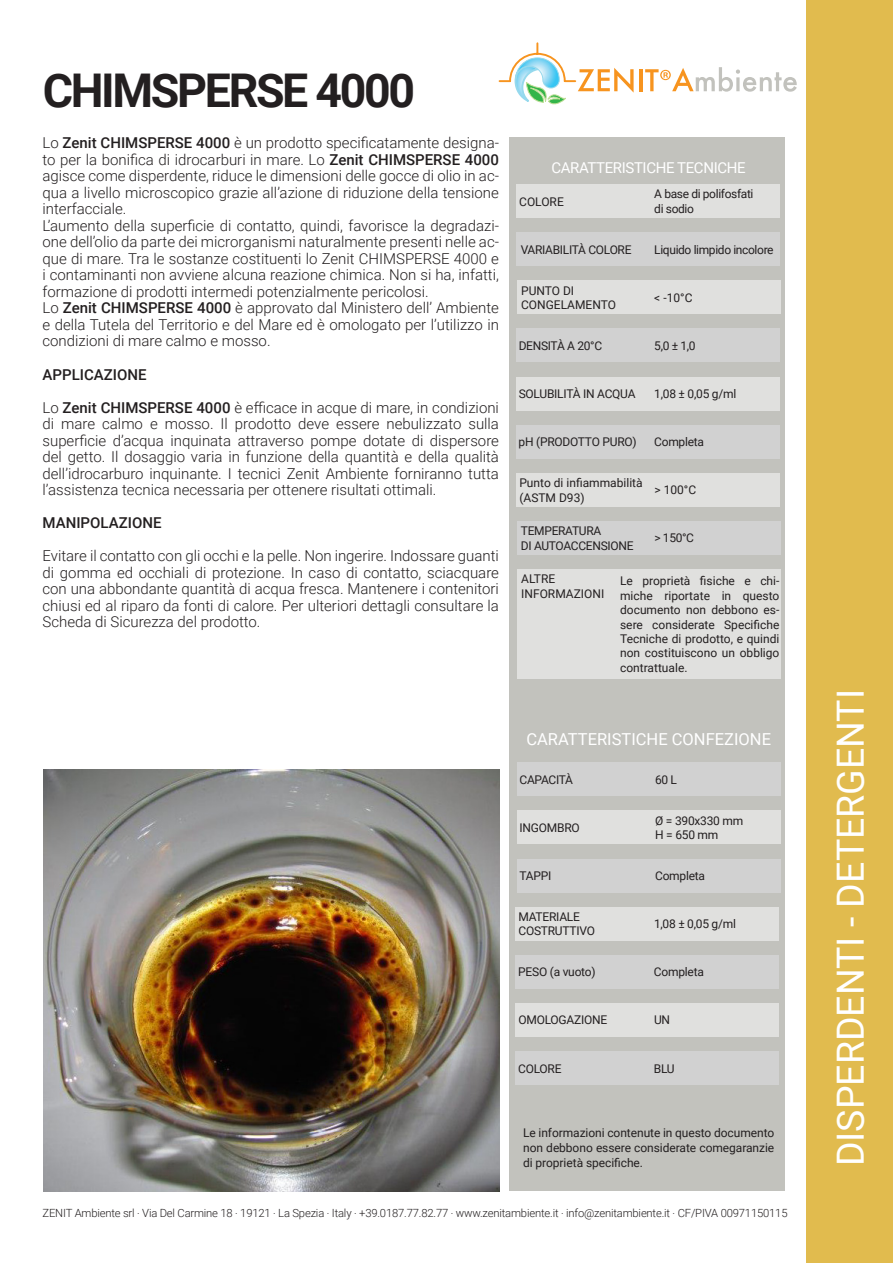
<style>
.page{position:relative;width:893px;height:1263px;background:#fff}
.page>*{position:absolute;margin:0;border:0;box-sizing:border-box;transform-origin:0 0}
.t1{font:700 46.5px "Roboto";letter-spacing:-.05em;color:#231f20}
.t2{font:37.5px "Roboto";color:#fff}
.t3{font:16.5px "Roboto";color:#fff}
.t4{font:300 15px/16.5px "Roboto";color:#231f20;text-align:justify}
.t5{font:500 15px "Roboto";color:#231f20}
.t6{font:15px "Roboto";letter-spacing:-.025em;color:#fff}
.t7{font:12px/14.4px "Roboto";letter-spacing:-.02em;color:#231f20;text-align:justify}
.t8{font:12px/14.4px "Roboto";color:#231f20}
.t9{font:300 11.25px "Roboto";letter-spacing:-.015em;color:#231f20}
.s1{font-weight:500}
</style>
<div class="page">
<div style="left:510px;top:138px;width:275px;height:1053px;background:#c2c2bd"></div>
<hr style="left:639px;top:69px;width:3px;height:22px;background:#f7941f">
<svg style="left:645px;top:67px;width:152px;height:25px"></svg>
<svg style="left:498px;top:42px;width:136px;height:63px"></svg>
<div style="left:807px;top:0;width:86px;height:1263px;background:#e1bb4e"></div>
<div style="left:516px;top:184px;width:263px;height:34px;background:#e0e0de"></div>
<div style="left:517px;top:232px;width:263px;height:34px;background:#d1d1d1"></div>
<div style="left:517px;top:280px;width:263px;height:34px;background:#e0e0de"></div>
<div style="left:516px;top:328px;width:263px;height:34px;background:#d1d1d1"></div>
<div style="left:516px;top:377px;width:263px;height:33px;background:#e0e0de"></div>
<div style="left:516px;top:425px;width:263px;height:34px;background:#d1d1d1"></div>
<div style="left:516px;top:473px;width:263px;height:34px;background:#e0e0de"></div>
<div style="left:517px;top:521px;width:263px;height:34px;background:#d1d1d1"></div>
<div style="left:517px;top:569px;width:263px;height:109px;background:#e0e0de"></div>
<div style="left:517px;top:762px;width:263px;height:34px;background:#d1d1d1"></div>
<div style="left:517px;top:810px;width:263px;height:34px;background:#e0e0de"></div>
<div style="left:517px;top:859px;width:263px;height:33px;background:#d1d1d1"></div>
<div style="left:516px;top:907px;width:263px;height:33px;background:#e0e0de"></div>
<div style="left:516px;top:955px;width:263px;height:34px;background:#d1d1d1"></div>
<div style="left:516px;top:1003px;width:263px;height:34px;background:#e0e0de"></div>
<div style="left:516px;top:1051px;width:263px;height:34px;background:#d1d1d1"></div>
<img style="left:44px;top:770px;width:455px;height:421px">
<p class="t1" style="left:43px;top:58px;width:374px">CHIMSPERSE 4000</p>
<p class="t4" style="left:43px;top:134px;width:458px">Lo <span class="s1">Zenit CHIMSPERSE 4000</span> è un prodotto specificatamente designa&shy;to per la bonifica di idrocarburi in mare. Lo <span class="s1">Zenit CHIMSPERSE 4000 </span>agisce come disperdente, riduce le dimensioni delle gocce di olio in ac&shy;qua a livello microscopico grazie all’azione di riduzione della tensione interfacciale.</p>
<p class="t4" style="left:43px;top:217px;width:458px">L’aumento della superficie di contatto, quindi, favorisce la degradazi&shy;one dell’olio da parte dei microrganismi naturalmente presenti nelle ac&shy;que di mare. Tra le sostanze costituenti lo Zenit CHIMSPERSE 4000 e i contaminanti non avviene alcuna reazione chimica. Non si ha, infatti, formazione di prodotti intermedi potenzialmente pericolosi.</p>
<p class="t4" style="left:43px;top:299px;width:458px">Lo <span class="s1">Zenit CHIMSPERSE 4000</span> è approvato dal Ministero dell’ Ambiente e della Tutela del Territorio e del Mare ed è omologato per l’utilizzo in condizioni di mare calmo e mosso.</p>
<p class="t5" style="left:43px;top:364px;width:106px">APPLICAZIONE</p>
<p class="t4" style="left:43px;top:398px;width:458px">Lo <span class="s1">Zenit CHIMSPERSE 4000</span> è efficace in acque di mare, in condizioni di mare calmo e mosso. Il prodotto deve essere nebulizzato sulla superficie d’acqua inquinata attraverso pompe dotate di dispersore del getto. Il dosaggio varia in funzione della quantità e della qualità dell’idrocarburo inquinante. I tecnici Zenit Ambiente forniranno tutta l’assistenza tecnica necessaria per ottenere risultati ottimali.</p>
<p class="t5" style="left:43px;top:512px;width:121px">MANIPOLAZIONE</p>
<p class="t4" style="left:43px;top:547px;width:458px">Evitare il contatto con gli occhi e la pelle. Non ingerire. Indossare guanti di gomma ed occhiali di protezione. In caso di contatto, sciacquare con una abbondante quantità di acqua fresca. Mantenere i contenitori chiusi ed al riparo da fonti di calore. Per ulteriori dettagli consultare la Scheda di Sicurezza del prodotto.</p>
<p class="t6" style="left:551px;top:157px;width:196px">CARATTERISTICHE TECNICHE</p>
<p class="t7" style="left:519px;top:194px;width:46px">COLORE</p>
<p class="t7" style="left:521px;top:242px;width:112px">VARIABILITÀ COLORE</p>
<p class="t7" style="left:521px;top:283px;width:55px">PUNTO DI</p>
<p class="t8" style="left:521px;top:297px;width:96px">CONGELAMENTO</p>
<p class="t7" style="left:519px;top:338px;width:85px">DENSITÀ A 20°C</p>
<p class="t7" style="left:519px;top:386px;width:118px">SOLUBILITÀ IN ACQUA</p>
<p class="t7" style="left:654px;top:186px;width:101px">A base di polifosfati</p>
<p class="t7" style="left:654px;top:201px;width:41px">di sodio</p>
<p class="t7" style="left:654px;top:242px;width:121px">Liquido limpido incolore</p>
<p class="t7" style="left:654px;top:290px;width:40px">&lt; -10°C</p>
<p class="t7" style="left:654px;top:338px;width:43px">5,0 ± 1,0</p>
<p class="t7" style="left:654px;top:386px;width:83px">1,08 ± 0,05 g/ml</p>
<p class="t7" style="left:519px;top:434px;width:120px">pH (PRODOTTO PURO)</p>
<p class="t7" style="left:654px;top:434px;width:51px">Completa</p>
<p class="t8" style="left:519px;top:475px;width:125px">Punto di infiammabilità (ASTM D93)</p>
<p class="t7" style="left:521px;top:523px;width:82px">TEMPERATURA</p>
<p class="t7" style="left:521px;top:538px;width:114px">DI AUTOACCENSIONE</p>
<p class="t7" style="left:521px;top:571px;width:36px">ALTRE</p>
<p class="t8" style="left:521px;top:586px;width:85px">INFORMAZIONI</p>
<p class="t7" style="left:654px;top:482px;width:43px">&gt; 100°C</p>
<p class="t7" style="left:654px;top:530px;width:41px">&gt; 150°C</p>
<p class="t7" style="left:620px;top:573px;width:161px">Le proprietà fisiche e chi&shy;miche riportate in questo documento non debbono es&shy;sere considerate Specifiche Tecniche di prodotto, e quindi non costituiscono un obbligo contrattuale.</p>
<p class="t3" style="left:526px;top:727px;width:246px">CARATTERISTICHE CONFEZIONE</p>
<p class="t7" style="left:520px;top:772px;width:55px">CAPACITÀ</p>
<p class="t7" style="left:520px;top:820px;width:62px">INGOMBRO</p>
<p class="t7" style="left:655px;top:772px;width:23px">60 L</p>
<p class="t7" style="left:655px;top:813px;width:90px">Ø = 390x330 mm</p>
<p class="t7" style="left:655px;top:827px;width:65px">H = 650 mm</p>
<p class="t7" style="left:519px;top:868px;width:33px">TAPPI</p>
<p class="t7" style="left:655px;top:868px;width:51px">Completa</p>
<p class="t7" style="left:518px;top:909px;width:63px">MATERIALE</p>
<p class="t7" style="left:518px;top:923px;width:78px">COSTRUTTIVO</p>
<p class="t7" style="left:654px;top:916px;width:83px">1,08 ± 0,05 g/ml</p>
<p class="t7" style="left:518px;top:964px;width:79px">PESO (a vuoto)</p>
<p class="t7" style="left:654px;top:964px;width:51px">Completa</p>
<p class="t7" style="left:518px;top:1012px;width:90px">OMOLOGAZIONE</p>
<p class="t7" style="left:654px;top:1012px;width:18px">UN</p>
<p class="t7" style="left:518px;top:1061px;width:45px">COLORE</p>
<p class="t7" style="left:654px;top:1061px;width:22px">BLU</p>
<p class="t7" style="left:523px;top:1124px;width:253px;line-height:15px">Le informazioni contenute in questo documento non debbono essere considerate comegaranzie di proprietà specifiche.</p>
<p class="t9" style="left:43px;top:1205px;width:746px">ZENIT Ambiente srl . Via Del Carmine 18 . 19121 . La Spezia . Italy . +39.0187.77.82.77 . www.zenitambiente.it . info@zenitambiente.it . CF/PIVA 00971150115</p>
<h2 class="t2" style="left:824px;top:1166px;width:479px;rotate:-90deg">DISPERDENTI - DETERGENTI</h2>
</div>
